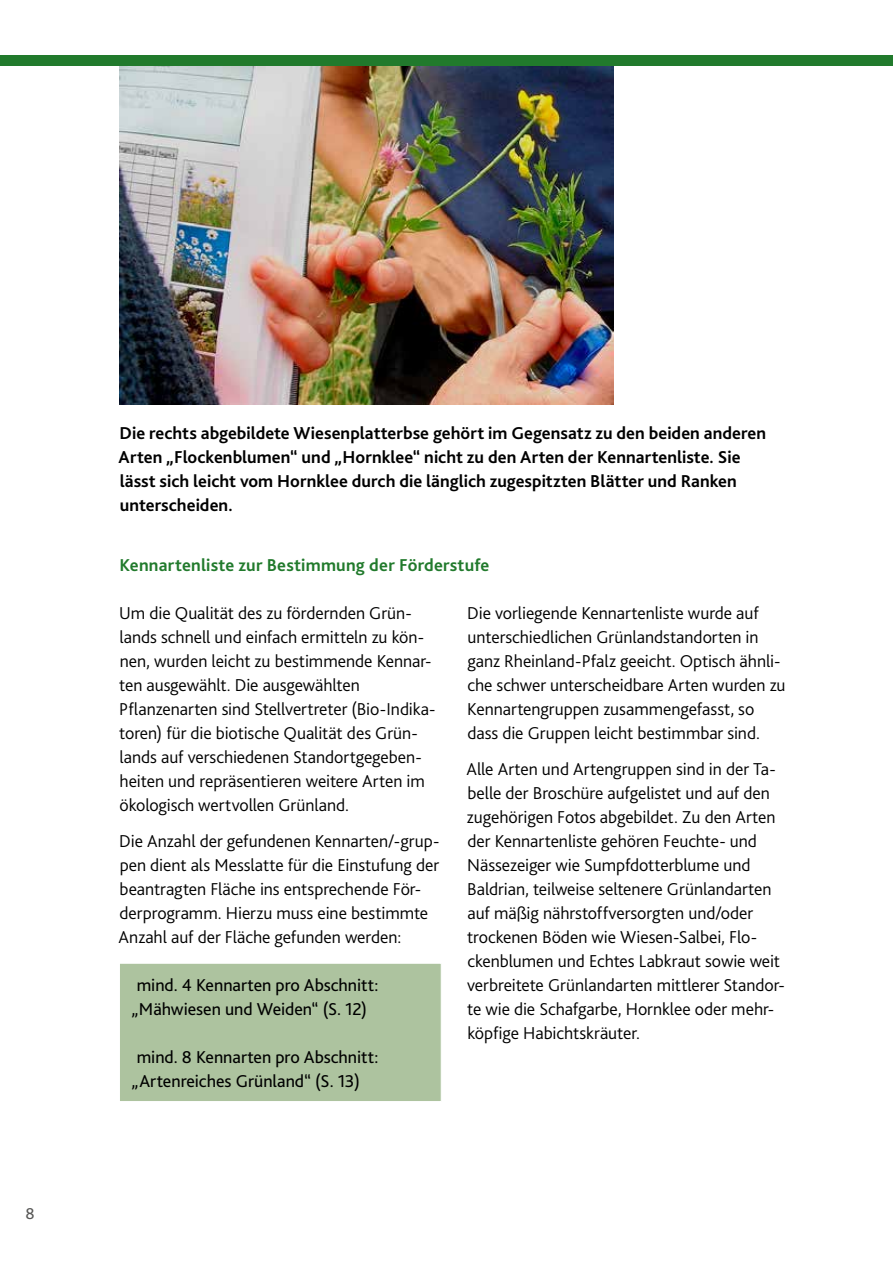
<style>
.page{position:relative;width:893px;height:1263px;background:#fff}
.page>*{position:absolute;margin:0;border:0;box-sizing:border-box;transform-origin:0 0}
.t1{font:300 18px/24px "Bliss 2";letter-spacing:-.005em;color:#000}
.t2{font:700 18px/24px "Bliss 2";color:#000}
.t3{font:18px/24px "Bliss 2";letter-spacing:-.005em;color:#000}
.t4{font:700 18px "Bliss 2";letter-spacing:.01em;color:#217a2c}
.t5{font:16.5px "Bliss 2";color:#575756}
</style>
<div class="page">
<img style="left:119px;top:66px;width:495px;height:339px">
<div style="left:120px;top:963px;width:321px;height:138px;background:#adc39f"></div>
<div style="left:0;top:55px;width:893px;height:11px;background:#217a2c"></div>
<p class="t5" style="left:26px;top:1203px;width:11px">8</p>
<p class="t2" style="left:119px;top:420px;width:649px">Die rechts abgebildete Wiesenplatterbse gehört im Gegensatz zu den beiden anderen Arten „Flockenblumen“ und „Hornklee“ nicht zu den Arten der Kennartenliste. Sie lässt sich leicht vom Hornklee durch die länglich zugespitzten Blätter und Ranken unterscheiden.</p>
<p class="t4" style="left:119px;top:553px;width:371px">Kennartenliste zur Bestimmung der Förderstufe</p>
<p class="t1" style="left:119px;top:600px;width:318px">Um die Qualität des zu fördernden Grün&shy;lands schnell und einfach ermitteln zu kön&shy;nen, wurden leicht zu bestimmende Kennar&shy;ten ausgewählt. Die ausgewählten Pflanzenarten sind Stellvertreter (Bio-Indika&shy;toren) für die biotische Qualität des Grün&shy;lands auf verschiedenen Standortgegeben&shy;heiten und repräsentieren weitere Arten im ökologisch wertvollen Grünland.</p>
<p class="t1" style="left:119px;top:828px;width:322px">Die Anzahl der gefundenen Kennarten/-grup&shy;pen dient als Messlatte für die Einstufung der beantragten Fläche ins entsprechende För&shy;derprogramm. Hierzu muss eine bestimmte Anzahl auf der Fläche gefunden werden:</p>
<p class="t3" style="left:132px;top:972px;width:248px">mind. 4 Kennarten pro Abschnitt: „M ähwiesen und Weiden“ (S. 12)</p>
<p class="t3" style="left:132px;top:1044px;width:248px">mind. 8 Kennarten pro Abschnitt: „Artenreiches Grünland“ (S. 13)</p>
<p class="t1" style="left:467px;top:600px;width:320px">Die vorliegende Kennartenliste wurde auf unterschiedlichen Grünlandstandorten in ganz Rheinland-Pfalz geeicht. Optisch ähnli&shy;che schwer unterscheidbare Arten wurden zu Kennartengruppen zusammengefasst, so dass die Gruppen leicht bestimmbar sind.</p>
<p class="t1" style="left:467px;top:756px;width:320px">Alle Arten und Artengruppen sind in der Ta&shy;belle der Broschüre aufgelistet und auf den zugehörigen Fotos abgebildet. Zu den Arten der Kennartenliste gehören Feuchte- und Nässezeiger wie Sumpfdotterblume und Baldrian, teilweise seltenere Grünlandarten auf mäßig nährstoffversorgten und/oder trockenen Böden wie Wiesen-Salbei, Flo&shy;ckenblumen und Echtes Labkraut sowie weit verbreitete Grünlandarten mittlerer Standor&shy;te wie die Schafgarbe, Hornklee oder mehr&shy;köpfige Habichtskräuter.</p>
</div>
